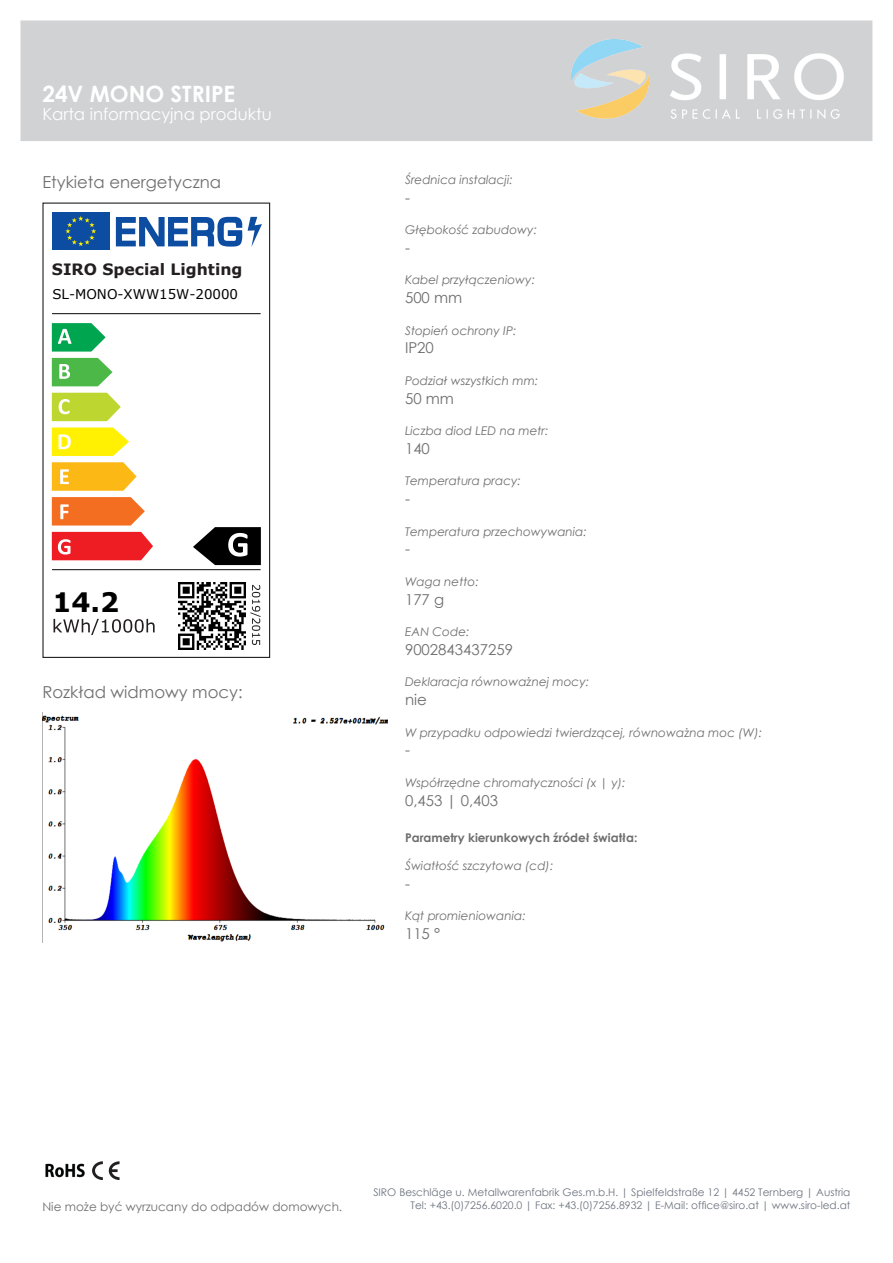
<style>
.page{position:relative;width:893px;height:1263px;background:#fff}
.page>*{position:absolute;margin:0;border:0;box-sizing:border-box;transform-origin:0 0}
.t1{font:700 26.85px "Verdana";color:#000}
.t2{font:700 22.5px "Century Gothic";color:#fff}
.t3{font:700 17.85px "Verdana";color:#231f20}
.t4{font:16.5px "Century Gothic";color:#6e6e6e}
.t5{font:16.5px "Century Gothic";color:#fff}
.t6{font:700 15.6px "Verdana";color:#231f20}
.t7{font:15px "Century Gothic";color:#6e6e6e}
.t8{font:13.35px "Verdana";color:#000}
.t9{font:italic 12px "Century Gothic";color:#6e6e6e}
.t10{font:12px "Century Gothic";color:#6e6e6e}
.t11{font:700 12px "Century Gothic";color:#6e6e6e}
.t12{font:10.5px/12.6px "Century Gothic";color:#6d747f;text-align:right}
</style>
<div class="page">
<div style="left:21px;top:21px;width:851px;height:120px;background:#d1d2d4"></div>
<img style="left:571px;top:40px;width:272px;height:78px">
<img style="left:45px;top:1163px;width:40px;height:15px">
<svg style="left:92px;top:1161px;width:27px;height:19px"></svg>
<div style="left:52px;top:212px;width:58px;height:38px;background:#0d4da1"></div>
<svg style="left:65px;top:216px;width:31px;height:30px"></svg>
<svg style="left:116px;top:217px;width:126px;height:30px"></svg>
<svg style="left:248px;top:217px;width:14px;height:30px"></svg>
<svg style="left:52px;top:323px;width:54px;height:29px"></svg>
<svg style="left:52px;top:358px;width:61px;height:28px"></svg>
<svg style="left:52px;top:393px;width:69px;height:28px;background:#c7db4d"></svg>
<svg style="left:52px;top:427px;width:77px;height:29px;background:#fff32b"></svg>
<svg style="left:52px;top:462px;width:85px;height:29px;background:#fcc133"></svg>
<svg style="left:52px;top:497px;width:93px;height:28px;background:#f47d38"></svg>
<svg style="left:52px;top:532px;width:101px;height:28px;background:#ef3237"></svg>
<svg style="left:54px;top:619px;width:101px;height:16px"></svg>
<hr style="left:52px;top:313px;width:209px;height:1px;background:#231f20">
<hr style="left:52px;top:569px;width:209px;height:1px;background:#231f20">
<svg style="left:250px;top:585px;width:11px;height:60px"></svg>
<div style="left:42px;top:203px;width:228px;height:455px;border:1px solid #231f20"></div>
<svg style="left:193px;top:527px;width:68px;height:38px"></svg>
<img style="left:179px;top:582px;width:67px;height:67px">
<img style="left:42px;top:712px;width:345px;height:230px">
<h2 class="t2" style="left:42px;top:80px;width:194px">24V MONO STRIPE</h2>
<h3 class="t5" style="left:42px;top:104px;width:231px">Karta informacyjna produktu</h3>
<p class="t9" style="left:405px;top:172px;width:109px">Średnica instalacji:</p>
<p class="t7" style="left:405px;top:188px;width:6px">-</p>
<p class="t9" style="left:405px;top:222px;width:133px">Głębokość zabudowy:</p>
<p class="t7" style="left:405px;top:238px;width:6px">-</p>
<p class="t9" style="left:405px;top:273px;width:131px">Kabel przyłączeniowy:</p>
<p class="t7" style="left:405px;top:288px;width:59px">500 mm</p>
<p class="t9" style="left:405px;top:323px;width:113px">Stopień ochrony IP:</p>
<p class="t7" style="left:405px;top:339px;width:30px">IP20</p>
<p class="t9" style="left:405px;top:373px;width:135px">Podział wszystkich mm:</p>
<p class="t7" style="left:405px;top:389px;width:50px">50 mm</p>
<p class="t9" style="left:405px;top:423px;width:145px">Liczba diod LED na metr:</p>
<p class="t7" style="left:405px;top:439px;width:26px">140</p>
<p class="t9" style="left:405px;top:474px;width:117px">Temperatura pracy:</p>
<p class="t7" style="left:405px;top:489px;width:6px">-</p>
<p class="t9" style="left:405px;top:524px;width:183px">Temperatura przechowywania:</p>
<p class="t7" style="left:405px;top:540px;width:6px">-</p>
<p class="t9" style="left:405px;top:574px;width:75px">Waga netto:</p>
<p class="t7" style="left:405px;top:590px;width:41px">177 g</p>
<p class="t9" style="left:405px;top:624px;width:66px">EAN Code:</p>
<p class="t7" style="left:405px;top:640px;width:110px">9002843437259</p>
<p class="t9" style="left:405px;top:675px;width:186px">Deklaracja równoważnej mocy:</p>
<p class="t7" style="left:405px;top:690px;width:23px">nie</p>
<p class="t9" style="left:405px;top:725px;width:359px">W przypadku odpowiedzi twierdzącej, równoważna moc (W):</p>
<p class="t7" style="left:405px;top:741px;width:6px">-</p>
<p class="t9" style="left:405px;top:775px;width:222px">Współrzędne chromatyczności (x | y):</p>
<p class="t7" style="left:405px;top:791px;width:95px">0,453 | 0,403</p>
<h3 class="t4" style="left:42px;top:171px;width:180px">Etykieta energetyczna</h3>
<h3 class="t6" style="left:52px;top:260px;width:192px">SIRO Special Lighting</h3>
<h3 class="t3" style="left:458px;top:260px;width:110px">Ges.m.b.H.</h3>
<p class="t8" style="left:52px;top:285px;width:187px">SL-MONO-XWW15W-20000</p>
<h1 class="t1" style="left:52px;top:585px;width:68px">14.2</h1>
<h3 class="t4" style="left:42px;top:681px;width:202px">Rozkład widmowy mocy:</h3>
<p class="t11" style="left:405px;top:830px;width:234px">Parametry kierunkowych źródeł światła:</p>
<p class="t9" style="left:405px;top:858px;width:150px">Światłość szczytowa (cd):</p>
<p class="t7" style="left:405px;top:874px;width:6px">-</p>
<p class="t9" style="left:405px;top:909px;width:122px">Kąt promieniowania:</p>
<p class="t7" style="left:405px;top:924px;width:37px">115 °</p>
<p class="t10" style="left:42px;top:1199px;width:301px">Nie może być wyrzucany do odpadów domowych.</p>
<p class="t12" style="left:373px;top:1186px;width:479px">SIRO Beschläge u. Metallwarenfabrik Ges.m.b.H. | Spielfeldstraße 12 | 4452 Ternberg | Austria<br>Tel: +43.(0)7256.6020.0 | Fax: +43.(0)7256.8932 | E-Mail: office@siro.at | www.siro-led.at</p>
</div>
